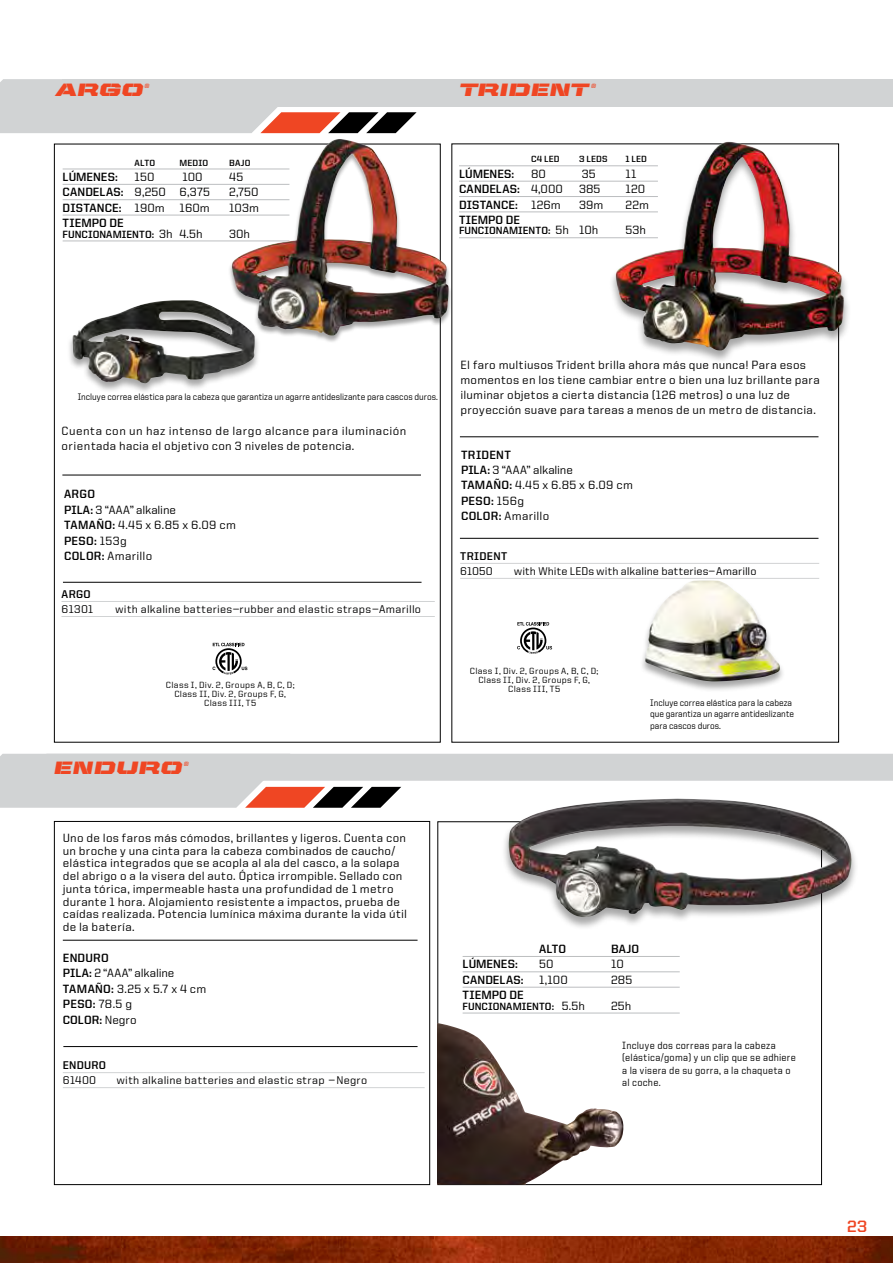
<style>
.page{position:relative;width:893px;height:1263px;background:#fff}
.page>*{position:absolute;margin:0;border:0;box-sizing:border-box;transform-origin:0 0}
.t1{font:18px "United Italic Ext Stencil";letter-spacing:-.005em;color:#ef4623}
.t2{font:700 16.5px "United Sans Reg";color:#ef4623}
.t3{font:500 12px/15.3px "United Sans Reg";letter-spacing:.02em;color:#000}
.t4{font:700 12px "United Sans Reg";letter-spacing:.005em;color:#000}
.t5{font:500 12px/15.3px "United Sans Reg";letter-spacing:-.01em;color:#000}
.t6{font:500 11.25px "United Sans Reg";letter-spacing:.02em;color:#000}
.t7{font:700 11.25px "United Sans Reg";letter-spacing:.025em;color:#000}
.t8{font:500 10.5px/12.6px "United Sans Reg";letter-spacing:.025em;color:#000;scale:.9 1}
.t9{font:700 10.5px "United Sans Reg";letter-spacing:.005em;color:#000}
.t10{font:500 9.45px/11.4px "United Sans Reg";color:#000;scale:.9 1}
.t11{font:500 9px/9px "United Sans Reg";letter-spacing:.035em;color:#000;text-align:center}
.t12{font:700 9px "United Sans Reg";letter-spacing:.02em;color:#000}
.s1{font-weight:700}
.s2{font-weight:500}
.s3{font-weight:500;font-size:12px}
</style>
<div class="page">
<div style="left:54px;top:821px;width:376px;height:364px;border:1px solid #000"></div>
<svg style="left:260px;top:106px;width:633px;height:28px"></svg>
<div style="left:62px;top:79px;width:831px;height:27px;background:#d1d3d4"></div>
<svg style="left:0;top:79px;width:417px;height:54px"></svg>
<div style="left:639px;top:580px;width:147px;height:113px;background:#000;opacity:.35"></div>
<img style="left:645px;top:580px;width:135px;height:101px">
<hr style="left:459px;top:165px;width:199px;height:1px;background:#bcbec0">
<hr style="left:459px;top:181px;width:199px;height:1px;background:#bcbec0">
<hr style="left:459px;top:196px;width:199px;height:1px;background:#bcbec0">
<hr style="left:459px;top:211px;width:199px;height:1px;background:#bcbec0">
<hr style="left:459px;top:237px;width:199px;height:1px;background:#bcbec0">
<hr style="left:460px;top:563px;width:359px;height:1px;background:#d1d3d4">
<hr style="left:460px;top:578px;width:359px;height:1px;background:#d1d3d4">
<hr style="left:460px;top:436px;width:358px;height:1px;background:#000">
<hr style="left:460px;top:538px;width:358px;height:1px;background:#000">
<svg style="left:517px;top:622px;width:35px;height:32px"></svg>
<svg style="left:213px;top:643px;width:34px;height:31px"></svg>
<hr style="left:63px;top:169px;width:226px;height:1px;background:#bcbec0">
<hr style="left:63px;top:184px;width:226px;height:1px;background:#bcbec0">
<hr style="left:63px;top:199px;width:226px;height:1px;background:#bcbec0">
<hr style="left:63px;top:215px;width:226px;height:1px;background:#bcbec0">
<hr style="left:63px;top:241px;width:226px;height:1px;background:#bcbec0">
<hr style="left:62px;top:601px;width:373px;height:1px;background:#d1d3d4">
<hr style="left:62px;top:616px;width:373px;height:1px;background:#d1d3d4">
<hr style="left:62px;top:475px;width:359px;height:1px;background:#000">
<hr style="left:63px;top:582px;width:359px;height:1px;background:#000">
<div style="left:228px;top:139px;width:225px;height:205px;background:#000;opacity:.35"></div>
<img style="left:232px;top:139px;width:217px;height:197px">
<div style="left:66px;top:300px;width:195px;height:95px;background:#000;opacity:.35"></div>
<img style="left:73px;top:300px;width:182px;height:83px">
<img style="left:0;top:1236px;width:893px;height:27px">
<img style="left:437px;top:1023px;width:186px;height:161px">
<svg style="left:0;top:754px;width:893px;height:54px"></svg>
<div style="left:501px;top:798px;width:357px;height:132px;background:#000;opacity:.35"></div>
<img style="left:508px;top:799px;width:345px;height:118px">
<hr style="left:463px;top:956px;width:217px;height:1px;background:#bcbec0">
<hr style="left:463px;top:971px;width:217px;height:1px;background:#bcbec0">
<hr style="left:463px;top:987px;width:217px;height:1px;background:#bcbec0">
<hr style="left:463px;top:1013px;width:217px;height:1px;background:#bcbec0">
<hr style="left:63px;top:1072px;width:362px;height:1px;background:#d1d3d4">
<hr style="left:63px;top:1087px;width:362px;height:1px;background:#d1d3d4">
<hr style="left:63px;top:940px;width:355px;height:1px;background:#000">
<hr style="left:63px;top:1046px;width:355px;height:1px;background:#000">
<div style="left:609px;top:141px;width:242px;height:223px;background:#000;opacity:.35"></div>
<img style="left:615px;top:142px;width:229px;height:209px">
<h1 class="t1" style="left:56px;top:79px;width:96px">ARGO<sup>®</sup></h1>
<h1 class="t1" style="left:459px;top:79px;width:139px">TRIDENT <sup>®</sup></h1>
<p class="t12" style="left:135px;top:158px;width:22px">ALTO</p>
<p class="t12" style="left:180px;top:158px;width:30px">MEDIO</p>
<p class="t12" style="left:229px;top:158px;width:23px">BAJO</p>
<p class="t4" style="left:63px;top:170px;width:57px">LÚMENES:</p>
<p class="t3" style="left:135px;top:169px;width:21px">150</p>
<p class="t3" style="left:182px;top:169px;width:22px">100</p>
<p class="t3" style="left:229px;top:169px;width:16px">45</p>
<p class="t3" style="left:63px;top:184px;width:149px"><span class="s1">CANDELAS:</span> 9,250 6,375</p>
<p class="t3" style="left:229px;top:184px;width:31px">2,750</p>
<p class="t4" style="left:63px;top:201px;width:149px">DISTANCE: <span class="s2">190m 160m</span></p>
<p class="t3" style="left:229px;top:200px;width:31px">103m</p>
<p class="t4" style="left:63px;top:216px;width:62px">TIEMPO DE</p>
<p class="t9" style="left:63px;top:228px;width:142px">FUNCIONAMIENTO: <span class="s3">3h 4.5h</span></p>
<p class="t3" style="left:229px;top:226px;width:23px">30h</p>
<p class="t12" style="left:531px;top:154px;width:30px">C4 LED</p>
<p class="t12" style="left:579px;top:154px;width:30px">3 LEDS</p>
<p class="t12" style="left:626px;top:154px;width:23px">1 LED</p>
<p class="t4" style="left:459px;top:167px;width:57px">LÚMENES:</p>
<p class="t3" style="left:531px;top:166px;width:16px">80</p>
<p class="t3" style="left:582px;top:166px;width:15px">35</p>
<p class="t3" style="left:626px;top:166px;width:12px">11</p>
<p class="t4" style="left:459px;top:182px;width:105px">CANDELAS: <span class="s2">4,000</span></p>
<p class="t3" style="left:579px;top:181px;width:23px">385</p>
<p class="t3" style="left:626px;top:181px;width:21px">120</p>
<p class="t4" style="left:459px;top:198px;width:103px">DISTANCE: <span class="s2">126m</span></p>
<p class="t3" style="left:579px;top:197px;width:26px">39m</p>
<p class="t3" style="left:625px;top:197px;width:25px">22m</p>
<p class="t4" style="left:459px;top:213px;width:62px">TIEMPO DE</p>
<p class="t9" style="left:459px;top:225px;width:141px">FUNCIONAMIENTO: <span class="s3">5h 10h</span></p>
<p class="t3" style="left:625px;top:222px;width:22px">53h</p>
<p class="t10" style="left:78px;top:391px;width:402px">Incluye correa elástica para la cabeza que garantiza un agarre antideslizante para cascos duros.</p>
<p class="t3" style="left:62px;top:423px;width:346px">Cuenta con un haz intenso de largo alcance para iluminación orientada hacia el objetivo con 3 niveles de potencia.</p>
<p class="t3" style="left:64px;top:486px;width:173px"><span class="s1">ARGO<br>PILA:</span> 3 “AAA” alkaline<br><span class="s1">TAMAÑO:</span> 4.45 x 6.85 x 6.09 cm<br><span class="s1">PESO:</span> 153g<br><span class="s1">COLOR:</span> Amarillo</p>
<p class="t7" style="left:62px;top:588px;width:31px">ARGO</p>
<p class="t6" style="left:62px;top:603px;width:33px">61301</p>
<p class="t6" style="left:116px;top:603px;width:307px">with alkaline batteries—rubber and elastic straps—Amarillo</p>
<p class="t11" style="left:166px;top:680px;width:130px">Class I, Div. 2, Groups A, B, C, D;<br>Class II, Div. 2, Groups F, G,<br>Class III, T5</p>
<h1 class="t1" style="left:53px;top:757px;width:137px">ENDURO<sup>®</sup></h1>
<p class="t3" style="left:460px;top:357px;width:361px">El faro multiusos Trident brilla ahora más que nunca! Para esos momentos en los tiene cambiar entre o bien una luz brillante para iluminar objetos a cierta distancia (126 metros) o una luz de proyección suave para tareas a menos de un metro de distancia.</p>
<p class="t3" style="left:461px;top:447px;width:173px"><span class="s1">TRIDENT<br>PILA:</span> 3 “AAA” alkaline<br><span class="s1">TAMAÑO:</span> 4.45 x 6.85 x 6.09 cm<br><span class="s1">PESO:</span> 156g<br><span class="s1">COLOR:</span> Amarillo</p>
<p class="t7" style="left:460px;top:550px;width:49px">TRIDENT</p>
<p class="t6" style="left:460px;top:565px;width:34px">61050</p>
<p class="t6" style="left:514px;top:565px;width:244px">with White LEDs with alkaline batteries—Amarillo</p>
<p class="t11" style="left:470px;top:667px;width:130px">Class I, Div. 2, Groups A, B, C, D;<br>Class II, Div. 2, Groups F, G,<br>Class III, T5</p>
<p class="t10" style="left:650px;top:697px;width:161px">Incluye correa elástica para la cabeza que garantiza un agarre antideslizante para cascos duros.</p>
<p class="t3" style="left:63px;top:831px;width:346px;line-height:12.8px">Uno de los faros más cómodos, brillantes y ligeros. Cuenta con un broche y una cinta para la cabeza combinados de caucho/ elástica integrados que se acopla al ala del casco, a la solapa del abrigo o a la visera del auto. Óptica irrompible. Sellado con junta tórica, impermeable hasta una profundidad de 1 metro durante 1 hora. Alojamiento resistente a impactos, prueba de caídas realizada. Potencia lumínica máxima durante la vida útil de la batería.</p>
<p class="t5" style="left:63px;top:950px;width:145px"><span class="s1">ENDURO<br>PILA:</span> 2 “AAA” alkaline<br><span class="s1">TAMAÑO:</span> 3.25 x 5.7 x 4 cm<br><span class="s1">PESO:</span> 78.5 g<br><span class="s1">COLOR:</span> Negro</p>
<p class="t7" style="left:63px;top:1059px;width:45px">ENDURO</p>
<p class="t6" style="left:63px;top:1074px;width:35px">61400</p>
<p class="t6" style="left:117px;top:1074px;width:252px">with alkaline batteries and elastic strap —Negro</p>
<p class="t4" style="left:539px;top:942px;width:29px">ALTO</p>
<p class="t4" style="left:611px;top:942px;width:30px">BAJO</p>
<p class="t4" style="left:463px;top:958px;width:57px">LÚMENES:</p>
<p class="t3" style="left:539px;top:956px;width:16px">50</p>
<p class="t3" style="left:611px;top:956px;width:14px">10</p>
<p class="t4" style="left:463px;top:973px;width:62px">CANDELAS:</p>
<p class="t3" style="left:539px;top:972px;width:30px">1,100</p>
<p class="t3" style="left:611px;top:972px;width:23px">285</p>
<p class="t4" style="left:463px;top:988px;width:62px">TIEMPO DE</p>
<p class="t9" style="left:463px;top:1000px;width:124px">FUNCIONAMIENTO: <span class="s3">5.5h</span></p>
<p class="t3" style="left:611px;top:998px;width:22px">25h</p>
<p class="t8" style="left:622px;top:1038px;width:195px">Incluye dos correas para la cabeza (elástica/goma) y un clip que se adhiere a la visera de su gorra, a la chaqueta o al coche.</p>
<h2 class="t2" style="left:847px;top:1217px;width:22px">23</h2>
</div>
